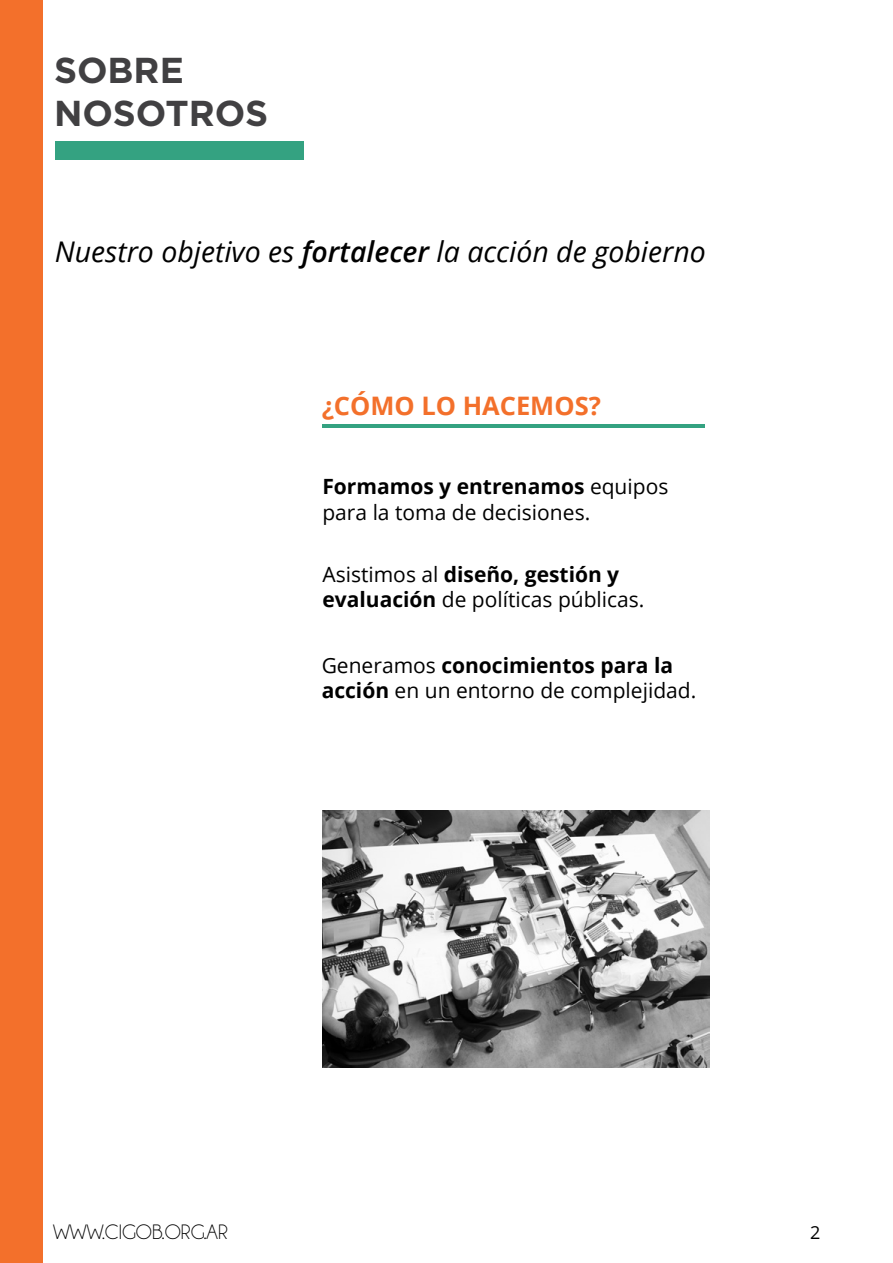
<style>
.page{position:relative;width:893px;height:1263px;background:#fff}
.page>*{position:absolute;margin:0;border:0;box-sizing:border-box;transform-origin:0 0}
.t1{font:700 36px/43.2px "Gotham";color:#414042}
.t2{font:italic 28.5px "Open Sans";color:#000}
.t3{font:700 25.5px "Open Sans";color:#f3702b}
.t4{font:21px/25.2px "Open Sans";color:#000}
.t5{font:21px "Champagne&Limousines";color:#000}
.t6{font:18px "Open Sans";color:#000}
.s1{font-weight:600}
.s2{font-weight:700}
</style>
<div class="page">
<div style="left:55px;top:141px;width:249px;height:19px;background:#34a281"></div>
<div style="left:0;top:0;width:43px;height:1263px;background:#f3702b"></div>
<hr style="left:322px;top:425px;width:383px;height:3px;background:#34a281">
<img style="left:322px;top:810px;width:387px;height:258px">
<h1 class="t1" style="left:54px;top:48px;width:216px">SOBRE<br>NOSOTROS</h1>
<h2 class="t2" style="left:55px;top:232px;width:653px">Nuestro objetivo es <span class="s1">fortalecer</span> la acción de gobierno</h2>
<p class="t3" style="left:322px;top:388px;width:281px">¿Cómo lo hacemos?</p>
<p class="t4" style="left:322px;top:474px;width:347px"><span class="s2">Formamos y entrenamos</span> equipos para la toma de decisiones.</p>
<p class="t4" style="left:322px;top:561px;width:324px">Asistimos al <span class="s2">diseño, gestión y evaluación</span> de políticas públicas.</p>
<p class="t4" style="left:322px;top:652px;width:376px">Generamos <span class="s2">conocimientos para la acción</span> en un entorno de complejidad.</p>
<p class="t5" style="left:53px;top:1220px;width:176px">WWW.CIGOB.ORG.AR</p>
<p class="t6" style="left:810px;top:1219px;width:12px">2</p>
</div>
